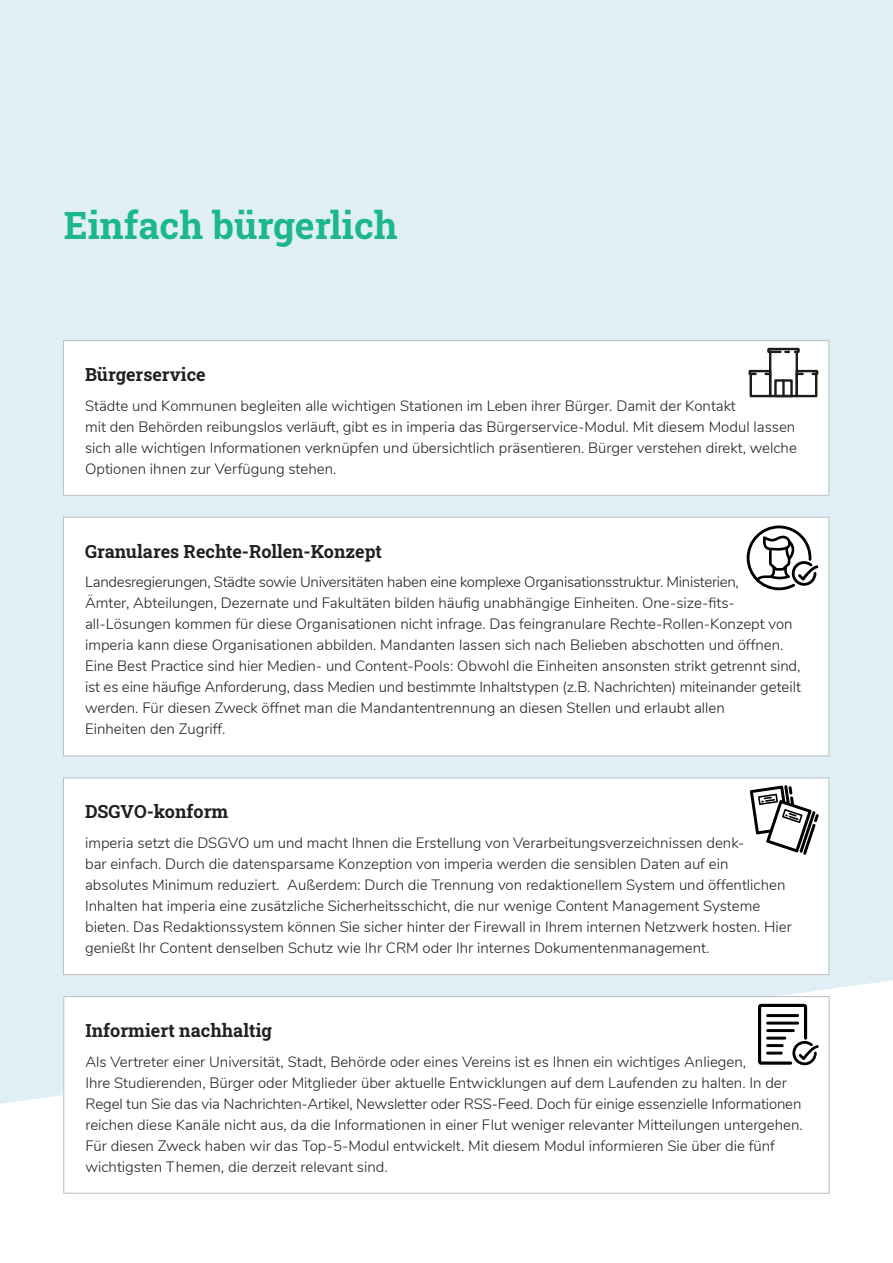
<style>
.page{position:relative;width:893px;height:1263px;background:#fff}
.page>*{position:absolute;margin:0;border:0;box-sizing:border-box;transform-origin:0 0}
.t1{font:37.5px "Roboto Slab";color:#1cb78b}
.t2{font:18px "Roboto Slab";color:#231f20}
.t3{font:300 15px/21px "Nunito";color:#231f20}
</style>
<div class="page">
<div style="left:0;top:0;width:893px;height:1104px;background:#dfeff5"></div>
<div style="left:63px;top:341px;width:766px;height:154px;background:#fff"></div>
<div style="left:63px;top:340px;width:766px;height:156px;border:1px solid #bcbdc0"></div>
<div style="left:63px;top:517px;width:766px;height:239px;background:#fff"></div>
<div style="left:63px;top:517px;width:766px;height:239px;border:1px solid #bcbdc0"></div>
<div style="left:63px;top:778px;width:766px;height:196px;background:#fff"></div>
<div style="left:63px;top:777px;width:766px;height:198px;border:1px solid #bcbdc0"></div>
<div style="left:64px;top:996px;width:765px;height:197px;background:#fff"></div>
<div style="left:63px;top:996px;width:766px;height:197px;border:1px solid #bcbdc0"></div>
<svg style="left:746px;top:525px;width:72px;height:65px"></svg>
<svg style="left:758px;top:1004px;width:61px;height:61px"></svg>
<svg style="left:748px;top:348px;width:71px;height:49px"></svg>
<div style="left:782px;top:379px;width:3px;height:18px;border:2px solid #1d1d1b"></div>
<svg style="left:749px;top:785px;width:70px;height:70px"></svg>
<h1 class="t1" style="left:64px;top:200px;width:335px">Einfach bürgerlich</h1>
<p class="t2" style="left:85px;top:362px;width:122px">Bürgerservice</p>
<p class="t3" style="left:85px;top:394px;width:713px">Städte und Kommunen begleiten alle wichtigen Stationen im Leben ihrer Bürger. Damit der Kontakt<br>mit den Behörden reibungslos verläuft, gibt es in imperia das Bürgerservice-Modul. Mit diesem Modul lassen sich alle wichtigen Informationen verknüpfen und übersichtlich präsentieren. Bürger verstehen direkt, welche Optionen ihnen zur Verfügung stehen.</p>
<p class="t2" style="left:85px;top:539px;width:298px">Granulares Rechte-Rollen-Konzept</p>
<p class="t3" style="left:85px;top:571px;width:717px">Landesregierungen, Städte sowie Universitäten haben eine komplexe Organisationsstruktur. Ministerien,<br>Ämter, Abteilungen, Dezernate und Fakultäten bilden häufig unabhängige Einheiten. One-size-fits&shy;all-Lösungen kommen für diese Organisationen nicht infrage. Das feingranulare Rechte-Rollen-Konzept von imperia kann diese Organisationen abbilden. Mandanten lassen sich nach Belieben abschotten und öffnen.<br>Eine Best Practice sind hier Medien- und Content-Pools: Obwohl die Einheiten ansonsten strikt getrennt sind, ist es eine häufige Anforderung, dass Medien und bestimmte Inhaltstypen (z.B. Nachrichten) miteinander geteilt werden. Für diesen Zweck öffnet man die Mandantentrennung an diesen Stellen und erlaubt allen<br>Einheiten den Zugriff.</p>
<p class="t2" style="left:85px;top:799px;width:145px">DSGVO-konform</p>
<p class="t3" style="left:85px;top:831px;width:708px">imperia setzt die DSGVO um und macht Ihnen die Erstellung von Verarbeitungsverzeichnissen denk-<br>bar einfach. Durch die datensparsame Konzeption von imperia werden die sensiblen Daten auf ein absolutes Minimum reduziert. Außerdem: Durch die Trennung von redaktionellem System und öffentlichen Inhalten hat imperia eine zusätzliche Sicherheitsschicht, die nur wenige Content Management Systeme bieten. Das Redaktionssystem können Sie sicher hinter der Firewall in Ihrem internen Netzwerk hosten. Hier genießt Ihr Content denselben Schutz wie Ihr CRM oder Ihr internes Dokumentenmanagement.</p>
<p class="t2" style="left:85px;top:1018px;width:188px">Informiert nachhaltig</p>
<p class="t3" style="left:85px;top:1050px;width:719px">Als Vertreter einer Universität, Stadt, Behörde oder eines Vereins ist es Ihnen ein wichtiges Anliegen,<br>Ihre Studierenden, Bürger oder Mitglieder über aktuelle Entwicklungen auf dem Laufenden zu halten. In der Regel tun Sie das via Nachrichten-Artikel, Newsletter oder RSS-Feed. Doch für einige essenzielle Informationen reichen diese Kanäle nicht aus, da die Informationen in einer Flut weniger relevanter Mitteilungen untergehen.<br>Für diesen Zweck haben wir das Top-5-Modul entwickelt. Mit diesem Modul informieren Sie über die fünf wichtigsten Themen, die derzeit relevant sind.</p>
</div>
